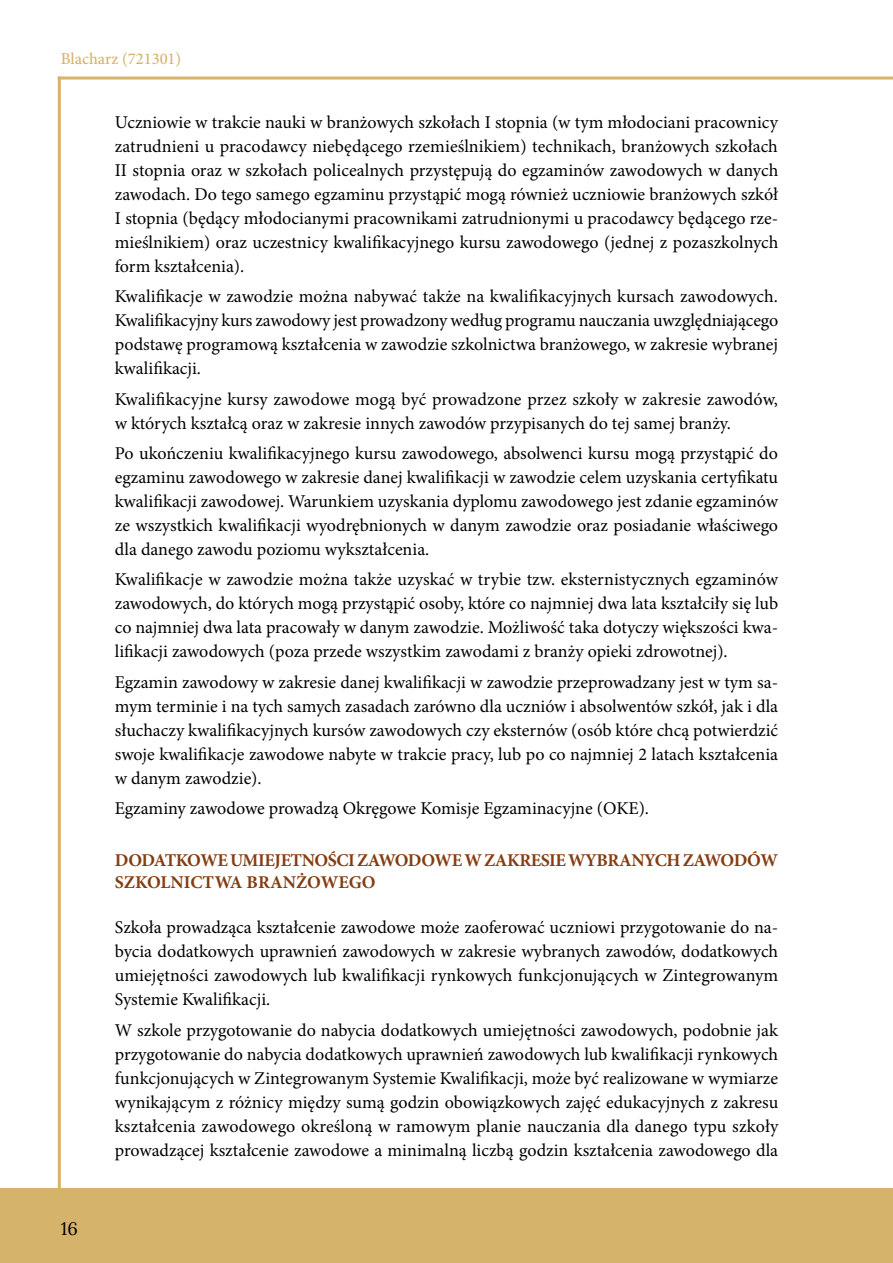
<style>
.page{position:relative;width:893px;height:1263px;background:#fff}
.page>*{position:absolute;margin:0;border:0;box-sizing:border-box;transform-origin:0 0}
.t1{font:18px/24px "Minion Pro";color:#000;text-align:justify}
.t2{font:700 18px/21.6px "Minion Pro";letter-spacing:-.025em;color:#843d12}
.t3{font:18px "Lora";color:#000}
.t4{font:500 16.5px "Minion Pro";color:#d5b36b}
</style>
<div class="page">
<div style="left:0;top:1188px;width:893px;height:75px;background:#d5b36b"></div>
<hr style="left:58px;top:77px;width:3px;height:1113px;background:#d5b36b">
<hr style="left:58px;top:77px;width:835px;height:3px;background:#d5b36b">
<p class="t4" style="left:61px;top:48px;width:122px">Blacharz (721301)</p>
<p class="t3" style="left:61px;top:1215px;width:18px">16</p>
<p class="t1" style="left:115px;top:110px;width:665px">Uczniowie w trakcie nauki w branżowych szkołach I stopnia (w tym młodociani pracownicy zatrudnieni u pracodawcy niebędącego rzemieślnikiem) technikach, branżowych szkołach II stopnia oraz w szkołach policealnych przystępują do egzaminów zawodowych w danych zawodach. Do tego samego egzaminu przystąpić mogą również uczniowie branżowych szkół I stopnia (będący młodocianymi pracownikami zatrudnionymi u pracodawcy będącego rze&shy;mieślnikiem) oraz uczestnicy kwalifikacyjnego kursu zawodowego (jednej z pozaszkolnych form kształcenia).</p>
<p class="t1" style="left:115px;top:285px;width:665px">Kwalifikacje w zawodzie można nabywać także na kwalifikacyjnych kursach zawodowych.<br>Kwalifikacyjny kurs zawodowy jest prowadzony według programu nauczania uwzględniającego podstawę programową kształcenia w zawodzie szkolnictwa branżowego, w zakresie wybranej kwalifikacji.</p>
<p class="t1" style="left:115px;top:387px;width:665px">Kwalifikacyjne kursy zawodowe mogą być prowadzone przez szkoły w zakresie zawodów, w których kształcą oraz w zakresie innych zawodów przypisanych do tej samej branży.</p>
<p class="t1" style="left:115px;top:441px;width:665px">Po ukończeniu kwalifikacyjnego kursu zawodowego, absolwenci kursu mogą przystąpić do egzaminu zawodowego w zakresie danej kwalifikacji w zawodzie celem uzyskania certyfikatu kwalifikacji zawodowej. Warunkiem uzyskania dyplomu zawodowego jest zdanie egzaminów ze wszystkich kwalifikacji wyodrębnionych w danym zawodzie oraz posiadanie właściwego dla danego zawodu poziomu wykształcenia.</p>
<p class="t1" style="left:115px;top:568px;width:665px">Kwalifikacje w zawodzie można także uzyskać w trybie tzw. eksternistycznych egzaminów zawodowych, do których mogą przystąpić osoby, które co najmniej dwa lata kształciły się lub co najmniej dwa lata pracowały w danym zawodzie. Możliwość taka dotyczy większości kwa&shy;lifikacji zawodowych (poza przede wszystkim zawodami z branży opieki zdrowotnej).</p>
<p class="t1" style="left:115px;top:670px;width:665px">Egzamin zawodowy w zakresie danej kwalifikacji w zawodzie przeprowadzany jest w tym sa&shy;mym terminie i na tych samych zasadach zarówno dla uczniów i absolwentów szkół, jak i dla słuchaczy kwalifikacyjnych kursów zawodowych czy eksternów (osób które chcą potwierdzić swoje kwalifikacje zawodowe nabyte w trakcie pracy, lub po co najmniej 2 latach kształcenia w danym zawodzie).</p>
<p class="t1" style="left:115px;top:796px;width:536px">Egzaminy zawodowe prowadzą Okręgowe Komisje Egzaminacyjne (OKE).</p>
<p class="t2" style="left:115px;top:849px;width:665px">DODATKOWE UMIEJETNOŚCI ZAWODOWE W ZAKRESIE WYBRANYCH ZAWODÓW<br>SZKOLNICTWA BRANŻOWEGO</p>
<p class="t1" style="left:115px;top:916px;width:665px">Szkoła prowadząca kształcenie zawodowe może zaoferować uczniowi przygotowanie do na&shy;bycia dodatkowych uprawnień zawodowych w zakresie wybranych zawodów, dodatkowych umiejętności zawodowych lub kwalifikacji rynkowych funkcjonujących w Zintegrowanym Systemie Kwalifikacji.</p>
<p class="t1" style="left:115px;top:1018px;width:665px">W szkole przygotowanie do nabycia dodatkowych umiejętności zawodowych, podobnie jak przygotowanie do nabycia dodatkowych uprawnień zawodowych lub kwalifikacji rynkowych funkcjonujących w Zintegrowanym Systemie Kwalifikacji, może być realizowane w wymiarze wynikającym z różnicy między sumą godzin obowiązkowych zajęć edukacyjnych z zakresu kształcenia zawodowego określoną w ramowym planie nauczania dla danego typu szkoły prowadzącej kształcenie zawodowe a minimalną liczbą godzin kształcenia zawodowego dla</p>
</div>
